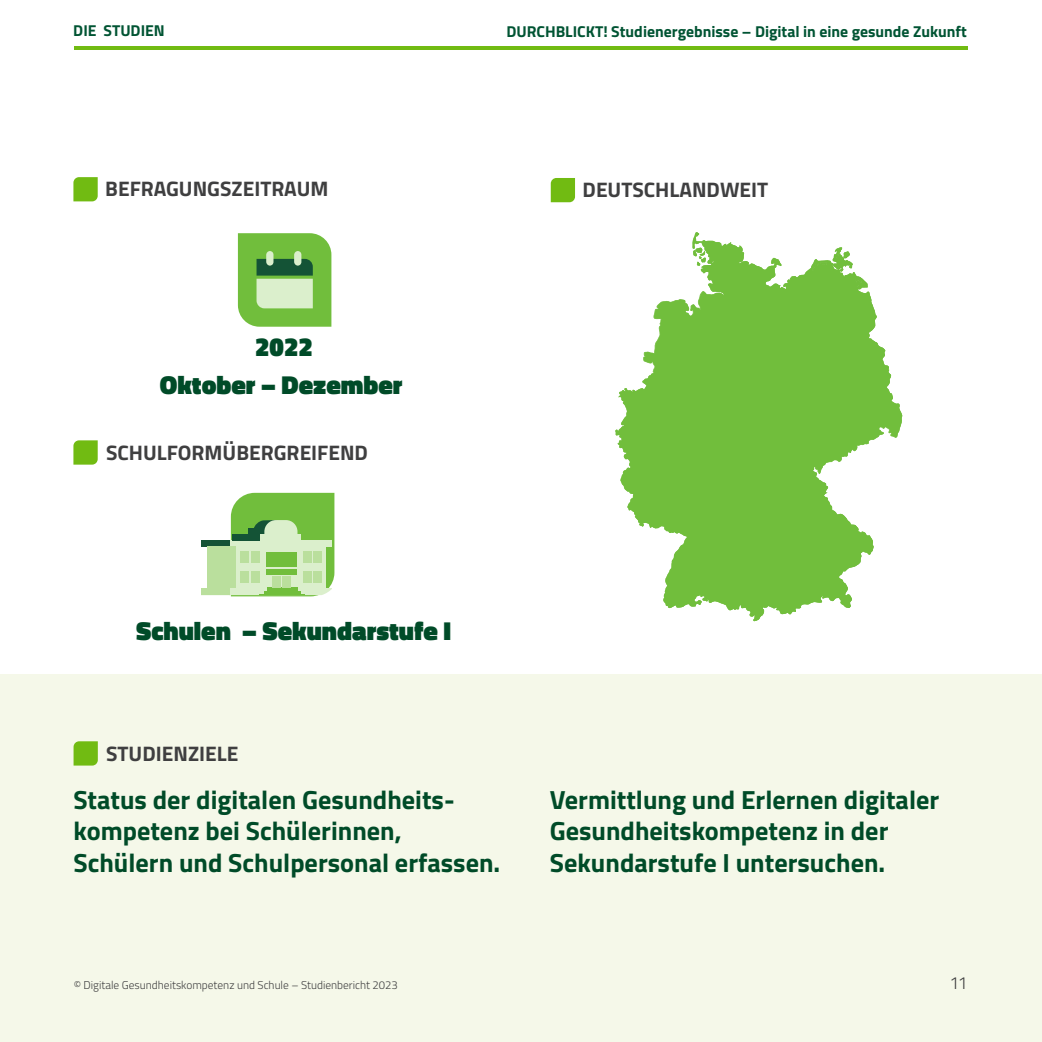
<style>
.page{position:relative;width:1042px;height:1042px;background:#fff}
.page>*{position:absolute;margin:0;border:0;box-sizing:border-box;transform-origin:0 0}
.Quotes{font:700 26.25px/31.5px "BGEK Titillium";color:#004b28}
.Decorative_P{font:900 26.25px "BGEK Titillium";color:#004b28}
.H_4{font:700 21px "BGEK Titillium";color:#3f3f40}
.t1{font:300 17.5px "BGEK Titillium";color:#3f3f40}
.t2{font:700 15.75px "BGEK Titillium";color:#005433}
.t3{font:300 11.38px "BGEK Titillium";color:#3f3f40}
</style>
<div class="page">
<hr style="left:74px;top:46px;width:893px;height:4px;background:#71bb12">
<svg style="left:73px;top:177px;width:25px;height:24px"></svg>
<div style="left:0;top:675px;width:1041px;height:367px;background:#f5f8e9"></div>
<svg style="left:238px;top:233px;width:93px;height:94px;background:#82bf5f"></svg>
<svg style="left:73px;top:440px;width:25px;height:25px"></svg>
<div style="left:230px;top:540px;width:102px;height:6px;background:#dbefcc"></div>
<div style="left:230px;top:588px;width:102px;height:7px;background:#dbefcc"></div>
<div style="left:201px;top:540px;width:29px;height:6px;background:#145336"></div>
<div style="left:207px;top:546px;width:28px;height:42px;background:#badf9d"></div>
<div style="left:201px;top:588px;width:29px;height:7px;background:#badf9d"></div>
<svg style="left:231px;top:493px;width:103px;height:103px;background:#9ed07d"></svg>
<svg style="left:551px;top:178px;width:24px;height:24px"></svg>
<svg style="left:615px;top:380px;width:258px;height:241px;fill:#71be3c"></svg>
<svg style="left:643px;top:232px;width:259px;height:242px"></svg>
<svg style="left:74px;top:741px;width:24px;height:24px"></svg>
<p class="t2" style="left:73px;top:19px;width:93px">DIE STUDIEN</p>
<p class="t2" style="left:506px;top:20px;width:462px">DURCHBLICKT! Studienergebnisse – Digital in eine gesunde Zukunft</p>
<h4 class="H_4" style="left:105px;top:173px;width:225px">BEFRAGUNGSZEITRAUM</h4>
<p class="Decorative_P" style="left:255px;top:327px;width:59px">2022</p>
<p class="Decorative_P" style="left:160px;top:365px;width:244px">Oktober – Dezember</p>
<h4 class="H_4" style="left:106px;top:436px;width:263px">SCHULFORMÜBERGREIFEND</h4>
<h4 class="H_4" style="left:582px;top:174px;width:187px">DEUTSCHLANDWEIT</h4>
<p class="Decorative_P" style="left:136px;top:611px;width:316px">Schulen – Sekundarstufe I</p>
<h4 class="H_4" style="left:106px;top:737px;width:134px">STUDIENZIELE</h4>
<p class="Quotes" style="left:73px;top:782px;width:383px">Status der digitalen Gesundheits&shy;kompetenz bei Schülerinnen,</p>
<p class="Quotes" style="left:73px;top:845px;width:428px">Schülern und Schulpersonal erfassen.</p>
<p class="Quotes" style="left:550px;top:782px;width:391px">Vermittlung und Erlernen digitaler<br>Gesundheitskompetenz in der</p>
<p class="Quotes" style="left:550px;top:845px;width:337px">Sekundarstufe I untersuchen.</p>
<p class="t3" style="left:74px;top:977px;width:326px">© Digitale Gesundheitskompetenz und Schule – Studienbericht 2023</p>
<p class="t1" style="left:949px;top:970px;width:20px">11</p>
</div>
